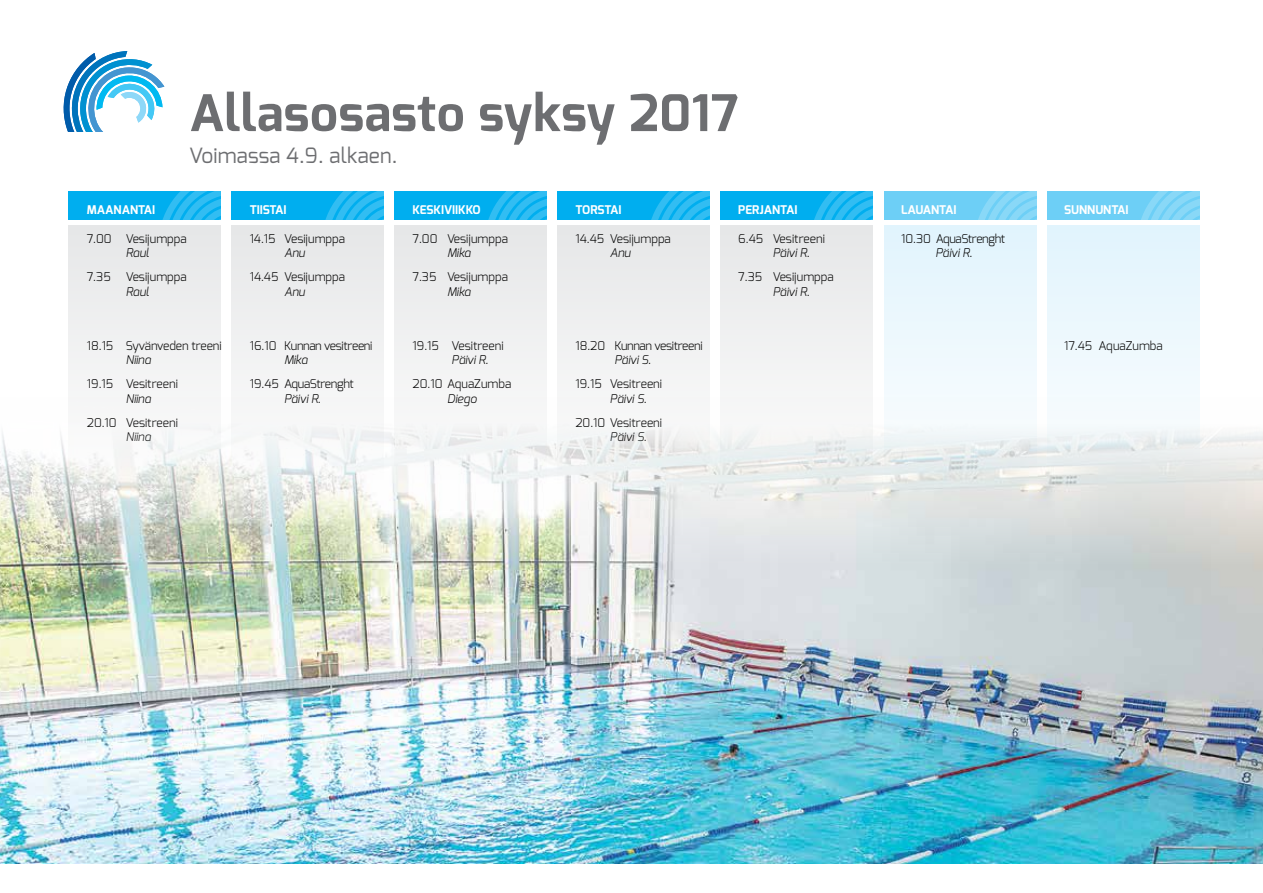
<style>
.page{position:relative;width:1263px;height:893px;background:#fff}
.page>*{position:absolute;margin:0;border:0;box-sizing:border-box;transform-origin:0 0}
.t1{font:700 50.4px "Exo";letter-spacing:.01em;color:#6d6e71}
.t2{font:21px "Exo";letter-spacing:.01em;color:#6d6e71}
.t3{font:300 12px "Exo";color:#000}
.t4{font:italic 300 12px "Exo";color:#000}
.t5{font:300 12px "Exo";letter-spacing:-.03em;color:#000}
.t6{font:700 12px "Exo";color:#fff}
</style>
<div class="page">
<div style="left:884px;top:191px;width:152px;height:28px;background:#6dcff6"></div>
<svg style="left:978px;top:191px;width:58px;height:28px"></svg>
<div style="left:1047px;top:191px;width:152px;height:28px;background:#6dcff6"></div>
<svg style="left:1141px;top:191px;width:58px;height:28px"></svg>
<div style="left:231px;top:191px;width:153px;height:28px;background:#00aeef"></div>
<svg style="left:326px;top:191px;width:58px;height:28px"></svg>
<div style="left:394px;top:191px;width:153px;height:28px;background:#00aeef"></div>
<svg style="left:489px;top:191px;width:58px;height:28px"></svg>
<div style="left:557px;top:191px;width:153px;height:28px;background:#00aeef"></div>
<svg style="left:651px;top:191px;width:59px;height:28px"></svg>
<div style="left:720px;top:191px;width:153px;height:28px;background:#00aeef"></div>
<svg style="left:814px;top:191px;width:59px;height:28px"></svg>
<div style="left:68px;top:191px;width:153px;height:28px;background:#00aeef"></div>
<svg style="left:163px;top:191px;width:58px;height:28px"></svg>
<div style="left:231px;top:225px;width:153px;height:286px;background:#eeeeef"></div>
<div style="left:394px;top:225px;width:153px;height:286px;background:#eeeeef"></div>
<div style="left:557px;top:225px;width:153px;height:286px;background:#eeeeef"></div>
<div style="left:720px;top:225px;width:153px;height:286px;background:#eeeeef"></div>
<div style="left:884px;top:225px;width:152px;height:286px;background:#eaf7fd"></div>
<div style="left:1047px;top:225px;width:152px;height:286px;background:#eaf7fd"></div>
<div style="left:68px;top:225px;width:153px;height:286px;background:#eeeeef"></div>
<img style="left:0;top:398px;width:1263px;height:465px">
<svg style="left:64px;top:51px;width:100px;height:80px"></svg>
<h1 class="t1" style="left:189px;top:81px;width:551px">Allasosasto syksy 2017</h1>
<h2 class="t2" style="left:189px;top:142px;width:210px">Voimassa 4.9. alkaen.</h2>
<p class="t6" style="left:87px;top:202px;width:70px">MAANANTAI</p>
<p class="t6" style="left:250px;top:202px;width:38px">TIISTAI</p>
<p class="t6" style="left:412px;top:202px;width:70px">KESKIVIIKKO</p>
<p class="t6" style="left:575px;top:202px;width:47px">TORSTAI</p>
<p class="t6" style="left:738px;top:202px;width:61px">PERJANTAI</p>
<p class="t6" style="left:901px;top:202px;width:57px">LAUANTAI</p>
<p class="t6" style="left:1064px;top:202px;width:66px">SUNNUNTAI</p>
<p class="t3" style="left:87px;top:231px;width:101px">7.00 Vesijumppa</p>
<p class="t4" style="left:126px;top:245px;width:25px">Raul</p>
<p class="t5" style="left:901px;top:231px;width:106px">10.30 AquaStrenght</p>
<p class="t4" style="left:935px;top:245px;width:38px">Päivi R.</p>
<p class="t3" style="left:738px;top:231px;width:88px">6.45 Vesitreeni</p>
<p class="t4" style="left:773px;top:245px;width:38px">Päivi R.</p>
<p class="t3" style="left:250px;top:231px;width:97px">14.15 Vesijumppa</p>
<p class="t4" style="left:284px;top:245px;width:22px">Anu</p>
<p class="t3" style="left:413px;top:231px;width:97px">7.00 Vesijumppa</p>
<p class="t4" style="left:447px;top:245px;width:25px">Mika</p>
<p class="t3" style="left:575px;top:231px;width:97px">14.45 Vesijumppa</p>
<p class="t4" style="left:610px;top:245px;width:22px">Anu</p>
<p class="t3" style="left:87px;top:269px;width:25px">7.35</p>
<p class="t3" style="left:126px;top:269px;width:62px">Vesijumppa</p>
<p class="t4" style="left:126px;top:284px;width:25px">Raul</p>
<p class="t3" style="left:250px;top:269px;width:97px">14.45 Vesijumppa</p>
<p class="t4" style="left:284px;top:284px;width:22px">Anu</p>
<p class="t3" style="left:413px;top:269px;width:97px">7.35 Vesijumppa</p>
<p class="t4" style="left:447px;top:284px;width:25px">Mika</p>
<p class="t3" style="left:738px;top:269px;width:97px">7.35 Vesijumppa</p>
<p class="t4" style="left:773px;top:284px;width:38px">Päivi R.</p>
<p class="t3" style="left:87px;top:338px;width:136px">18.15 Syvänveden treeni</p>
<p class="t4" style="left:126px;top:352px;width:27px">Niina</p>
<p class="t5" style="left:250px;top:338px;width:124px">16.10 Kunnan vesitreeni</p>
<p class="t4" style="left:284px;top:352px;width:25px">Mika</p>
<p class="t3" style="left:413px;top:338px;width:93px">19.15 Vesitreeni</p>
<p class="t4" style="left:452px;top:352px;width:38px">Päivi R.</p>
<p class="t5" style="left:575px;top:338px;width:129px">18.20 Kunnan vesitreeni</p>
<p class="t4" style="left:614px;top:352px;width:38px">Päivi S.</p>
<p class="t3" style="left:1064px;top:338px;width:100px">17.45 AquaZumba</p>
<p class="t3" style="left:87px;top:376px;width:93px">19.15 Vesitreeni</p>
<p class="t4" style="left:126px;top:391px;width:27px">Niina</p>
<p class="t5" style="left:250px;top:376px;width:106px">19.45 AquaStrenght</p>
<p class="t4" style="left:284px;top:391px;width:38px">Päivi R.</p>
<p class="t3" style="left:413px;top:376px;width:100px">20.10 AquaZumba</p>
<p class="t4" style="left:447px;top:391px;width:31px">Diego</p>
<p class="t3" style="left:575px;top:376px;width:88px">19.15 Vesitreeni</p>
<p class="t4" style="left:610px;top:391px;width:38px">Päivi S.</p>
<p class="t3" style="left:87px;top:415px;width:93px">20.10 Vesitreeni</p>
<p class="t4" style="left:126px;top:429px;width:27px">Niina</p>
<p class="t3" style="left:575px;top:415px;width:88px">20.10 Vesitreeni</p>
<p class="t4" style="left:610px;top:429px;width:38px">Päivi S.</p>
</div>
